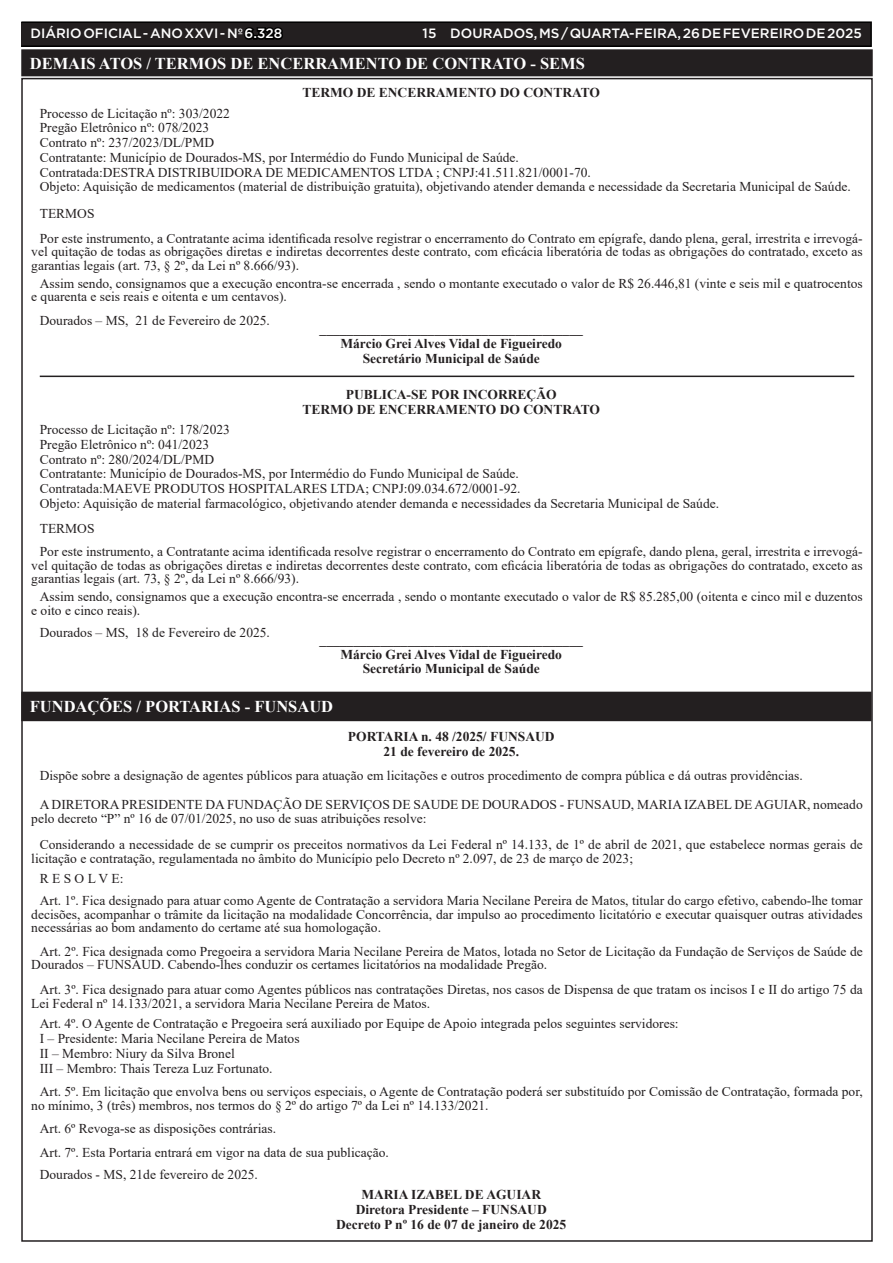
<style>
.page{position:relative;width:893px;height:1263px;background:#fff}
.page>*{position:absolute;margin:0;border:0;box-sizing:border-box;transform-origin:0 0}
.TEXTO{font:700 16.5px "Times New Roman";color:#fff}
.TEXTO-2{font:13.5px/13.5px "Times New Roman";color:#231f20}
.TEXTO-3{font:700 13.5px "Times New Roman";color:#231f20}
.t1{font:500 13.5px "Gotham";color:#fff}
.s1{color:#000}
</style>
<div class="page">
<div style="left:21px;top:22px;width:850px;height:24px;background:#231f20"></div>
<div style="left:21px;top:21px;width:851px;height:26px;border:2px solid #000"></div>
<hr style="left:40px;top:376px;width:814px;height:1px;background:#231f20">
<div style="left:23px;top:694px;width:846px;height:25px;background:#231f20"></div>
<div style="left:21px;top:692px;width:850px;height:29px;border:4px solid #231f20"></div>
<div style="left:23px;top:51px;width:848px;height:23px;background:#231f20"></div>
<div style="left:21px;top:49px;width:852px;height:27px;border:4px solid #231f20"></div>
<p class="t1" style="left:31px;top:25px;width:253px">DIÁRIO OFICIAL - ANO XXVI - Nº <span class="s1">6.328</span></p>
<p class="t1" style="left:423px;top:25px;width:441px">15 DOURADOS, MS / QUARTA-FEIRA, 26 DE FEVEREIRO DE 2025</p>
<p class="TEXTO" style="left:30px;top:52px;width:557px">DEMAIS ATOS / TERMOS DE ENCERRAMENTO DE CONTRATO - SEMS</p>
<p class="TEXTO-3" style="left:302px;top:83px;width:299px">TERMO DE ENCERRAMENTO DO CONTRATO</p>
<p class="TEXTO-2" style="left:40px;top:106px;width:192px">Processo de Licitação nº: 303/2022</p>
<p class="TEXTO-2" style="left:40px;top:121px;width:171px">Pregão Eletrônico nº: 078/2023</p>
<p class="TEXTO-2" style="left:40px;top:135px;width:176px">Contrato nº: 237/2023/DL/PMD</p>
<p class="TEXTO-2" style="left:40px;top:150px;width:481px">Contratante: Município de Dourados-MS, por Intermédio do Fundo Municipal de Saúde.</p>
<p class="TEXTO-2" style="left:40px;top:165px;width:553px">Contratada:DESTRA DISTRIBUIDORA DE MEDICAMENTOS LTDA ; CNPJ:41.511.821/0001-70.</p>
<p class="TEXTO-2" style="left:40px;top:180px;width:812px">Objeto: Aquisição de medicamentos (material de distribuição gratuita), objetivando atender demanda e necessidade da Secretaria Municipal de Saúde.</p>
<p class="TEXTO-2" style="left:40px;top:206px;width:56px">TERMOS</p>
<p class="TEXTO-2" style="left:31px;top:231px;width:833px;text-align:justify;text-indent:9px">Por este instrumento, a Contratante acima identificada resolve registrar o encerramento do Contrato em epígrafe, dando plena, geral, irrestrita e irrevogá&shy;vel quitação de todas as obrigações diretas e indiretas decorrentes deste contrato, com eficácia liberatória de todas as obrigações do contratado, exceto as garantias legais (art. 73, § 2º, da Lei nº 8.666/93).</p>
<p class="TEXTO-2" style="left:31px;top:276px;width:833px;text-indent:9px">Assim sendo, consignamos que a execução encontra-se encerrada , sendo o montante executado o valor de R$ 26.446,81 (vinte e seis mil e quatrocentos e quarenta e seis reais e oitenta e um centavos).</p>
<p class="TEXTO-2" style="left:40px;top:313px;width:232px">Dourados – MS, 21 de Fevereiro de 2025.</p>
<p class="TEXTO-3" style="left:320px;top:319px;width:265px">_______________________________________</p>
<p class="TEXTO-3" style="left:340px;top:334px;width:223px">Márcio Grei Alves Vidal de Figueiredo</p>
<p class="TEXTO-3" style="left:363px;top:349px;width:179px">Secretário Municipal de Saúde</p>
<p class="TEXTO-3" style="left:346px;top:385px;width:212px">PUBLICA-SE POR INCORREÇÃO</p>
<p class="TEXTO-3" style="left:302px;top:399px;width:299px">TERMO DE ENCERRAMENTO DO CONTRATO</p>
<p class="TEXTO-2" style="left:40px;top:422px;width:192px">Processo de Licitação nº: 178/2023</p>
<p class="TEXTO-2" style="left:40px;top:437px;width:171px">Pregão Eletrônico nº: 041/2023</p>
<p class="TEXTO-2" style="left:40px;top:452px;width:176px">Contrato nº: 280/2024/DL/PMD</p>
<p class="TEXTO-2" style="left:40px;top:467px;width:481px">Contratante: Município de Dourados-MS, por Intermédio do Fundo Municipal de Saúde.</p>
<p class="TEXTO-2" style="left:40px;top:481px;width:482px">Contratada:MAEVE PRODUTOS HOSPITALARES LTDA; CNPJ:09.034.672/0001-92.</p>
<p class="TEXTO-2" style="left:40px;top:496px;width:681px">Objeto: Aquisição de material farmacológico, objetivando atender demanda e necessidades da Secretaria Municipal de Saúde.</p>
<p class="TEXTO-2" style="left:40px;top:521px;width:56px">TERMOS</p>
<p class="TEXTO-2" style="left:31px;top:545px;width:833px;text-align:justify;text-indent:9px">Por este instrumento, a Contratante acima identificada resolve registrar o encerramento do Contrato em epígrafe, dando plena, geral, irrestrita e irrevogá&shy;vel quitação de todas as obrigações diretas e indiretas decorrentes deste contrato, com eficácia liberatória de todas as obrigações do contratado, exceto as garantias legais (art. 73, § 2º, da Lei nº 8.666/93).</p>
<p class="TEXTO-2" style="left:31px;top:589px;width:833px;text-indent:9px">Assim sendo, consignamos que a execução encontra-se encerrada , sendo o montante executado o valor de R$ 85.285,00 (oitenta e cinco mil e duzentos e oito e cinco reais).</p>
<p class="TEXTO-2" style="left:40px;top:625px;width:232px">Dourados – MS, 18 de Fevereiro de 2025.</p>
<p class="TEXTO-3" style="left:320px;top:630px;width:265px">_______________________________________</p>
<p class="TEXTO-3" style="left:340px;top:644px;width:223px">Márcio Grei Alves Vidal de Figueiredo</p>
<p class="TEXTO-3" style="left:363px;top:659px;width:179px">Secretário Municipal de Saúde</p>
<p class="TEXTO" style="left:30px;top:694px;width:305px">FUNDAÇÕES / PORTARIAS - FUNSAUD</p>
<p class="TEXTO-3" style="left:348px;top:727px;width:208px">PORTARIA n. 48 /2025/ FUNSAUD</p>
<p class="TEXTO-3" style="left:383px;top:742px;width:137px">21 de fevereiro de 2025.</p>
<p class="TEXTO-2" style="left:40px;top:768px;width:764px">Dispõe sobre a designação de agentes públicos para atuação em licitações e outros procedimento de compra pública e dá outras providências.</p>
<p class="TEXTO-2" style="left:31px;top:797px;width:833px;text-indent:9px">A DIRETORA PRESIDENTE DA FUNDAÇÃO DE SERVIÇOS DE SAUDE DE DOURADOS - FUNSAUD, MARIA IZABEL DE AGUIAR, nomeado pelo decreto “P” nº 16 de 07/01/2025, no uso de suas atribuições resolve:</p>
<p class="TEXTO-2" style="left:31px;top:837px;width:833px;text-indent:9px">Considerando a necessidade de se cumprir os preceitos normativos da Lei Federal nº 14.133, de 1º de abril de 2021, que estabelece normas gerais de licitação e contratação, regulamentada no âmbito do Município pelo Decreto nº 2.097, de 23 de março de 2023;</p>
<p class="TEXTO-2" style="left:40px;top:871px;width:85px">R E S O L V E:</p>
<p class="TEXTO-2" style="left:31px;top:893px;width:833px;text-align:justify;text-indent:9px">Art. 1º. Fica designado para atuar como Agente de Contratação a servidora Maria Necilane Pereira de Matos, titular do cargo efetivo, cabendo-lhe tomar decisões, acompanhar o trâmite da licitação na modalidade Concorrência, dar impulso ao procedimento licitatório e executar quaisquer outras atividades necessárias ao bom andamento do certame até sua homologação.</p>
<p class="TEXTO-2" style="left:31px;top:944px;width:833px;text-indent:9px">Art. 2º. Fica designada como Pregoeira a servidora Maria Necilane Pereira de Matos, lotada no Setor de Licitação da Fundação de Serviços de Saúde de<br>Dourados – FUNSAUD. Cabendo-lhes conduzir os certames licitatórios na modalidade Pregão.</p>
<p class="TEXTO-2" style="left:31px;top:982px;width:833px;text-indent:9px">Art. 3º. Fica designado para atuar como Agentes públicos nas contratações Diretas, nos casos de Dispensa de que tratam os incisos I e II do artigo 75 da<br>Lei Federal nº 14.133/2021, a servidora Maria Necilane Pereira de Matos.</p>
<p class="TEXTO-2" style="left:40px;top:1016px;width:640px">Art. 4º. O Agente de Contratação e Pregoeira será auxiliado por Equipe de Apoio integrada pelos seguintes servidores:</p>
<p class="TEXTO-2" style="left:40px;top:1031px;width:261px">I – Presidente: Maria Necilane Pereira de Matos</p>
<p class="TEXTO-2" style="left:40px;top:1046px;width:196px">II – Membro: Niury da Silva Bronel</p>
<p class="TEXTO-2" style="left:40px;top:1061px;width:234px">III – Membro: Thais Tereza Luz Fortunato.</p>
<p class="TEXTO-2" style="left:31px;top:1084px;width:833px;text-indent:9px">Art. 5º. Em licitação que envolva bens ou serviços especiais, o Agente de Contratação poderá ser substituído por Comissão de Contratação, formada por, no mínimo, 3 (três) membros, nos termos do § 2º do artigo 7º da Lei nº 14.133/2021.</p>
<p class="TEXTO-2" style="left:40px;top:1121px;width:238px">Art. 6º Revoga-se as disposições contrárias.</p>
<p class="TEXTO-2" style="left:40px;top:1145px;width:351px">Art. 7º. Esta Portaria entrará em vigor na data de sua publicação.</p>
<p class="TEXTO-2" style="left:40px;top:1167px;width:220px">Dourados - MS, 21de fevereiro de 2025.</p>
<p class="TEXTO-3" style="left:361px;top:1185px;width:181px">MARIA IZABEL DE AGUIAR</p>
<p class="TEXTO-3" style="left:356px;top:1199px;width:193px">Diretora Presidente – FUNSAUD</p>
<p class="TEXTO-3" style="left:336px;top:1214px;width:232px">Decreto P nº 16 de 07 de janeiro de 2025</p>
</div>
